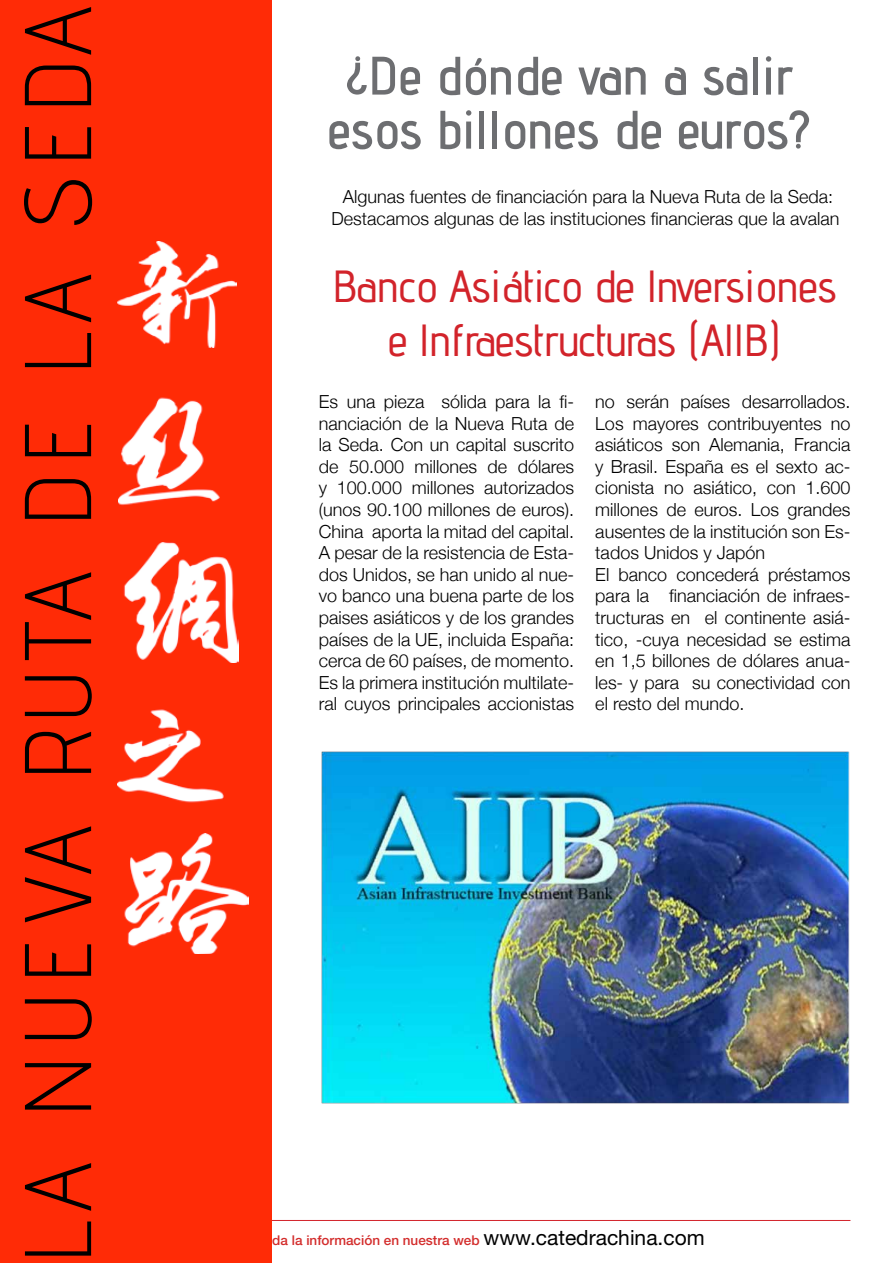
<style>
.page{position:relative;width:893px;height:1263px;background:#fff}
.page>*{position:absolute;margin:0;border:0;box-sizing:border-box;transform-origin:0 0}
.t1{font:300 94.5px "Advent Pro";letter-spacing:.1em;color:#000}
.t2{font:600 54px/54px "Advent Pro";letter-spacing:-.01em;color:#6d6e71}
.t3{font:500 45px/54px "Advent Pro";letter-spacing:-.01em;color:#d2232a;text-align:center}
.t4{font:300 18px/21.6px "Helvetica Neue";color:#000;text-align:center}
.t5{font:500 13.5px "Helvetica Neue LT Std";color:#d32d2c}
.s1{font-weight:400;font-size:21px;color:#000}
</style>
<div class="page">
<hr style="left:43px;top:1220px;width:807px;height:1px;background:#d2232a">
<div style="left:0;top:0;width:271px;height:1263px;background:#ff2b06"></div>
<img style="left:118px;top:241px;width:118px;height:107px">
<img style="left:119px;top:397px;width:101px;height:109px">
<img style="left:123px;top:543px;width:115px;height:119px">
<img style="left:118px;top:709px;width:106px;height:94px">
<img style="left:124px;top:833px;width:124px;height:120px">
<img style="left:321px;top:752px;width:529px;height:352px">
<h1 class="t1" style="left:1px;top:1263px;width:1258px;rotate:-90deg">LA NUEVA RUTA DE LA SEDA</h1>
<h2 class="t2" style="left:328px;top:48px;width:484px">¿De dónde van a salir esos billones de euros?</h2>
<p class="t4" style="left:332px;top:185px;width:509px">Algunas fuentes de financiación para la Nueva Ruta de la Seda:<br>Destacamos algunas de las instituciones financieras que la avalan</p>
<h3 class="t3" style="left:332px;top:258px;width:506px">Banco Asiático de lnversiones e lnfraestructuras (AllB)</h3>
<p class="t4" style="left:319px;top:390px;width:257px;text-align:justify">Es una pieza sólida para la fi&shy;nanciación de la Nueva Ruta de la Seda. Con un capital suscrito de 50.000 millones de dólares y 100.000 millones autorizados (unos 90.100 millones de euros).<br>China aporta la mitad del capital.<br>A pesar de la resistencia de Esta&shy;dos Unidos, se han unido al nue&shy;vo banco una buena parte de los paises asiáticos y de los grandes países de la UE, incluida España: cerca de 60 países, de momento.<br>Es la primera institución multilate&shy;ral cuyos principales accionistas</p>
<p class="t4" style="left:595px;top:390px;width:257px;text-align:left">no serán países desarrollados.<br>Los mayores contribuyentes no asiáticos son Alemania, Francia y Brasil. España es el sexto ac&shy;cionista no asiático, con 1.600 millones de euros. Los grandes ausentes de la institución son Es&shy;tados Unidos y Japón<br>El banco concederá préstamos para la financiación de infraes&shy;tructuras en el continente asiá&shy;tico, -cuya necesidad se estima en 1,5 billones de dólares anua&shy;les- y para su conectividad con el resto del mundo.</p>
<p class="t5" style="left:193px;top:1231px;width:514px">Encuentra toda la información en nuestra web <span class="s1">www.catedrachina.com</span></p>
</div>
